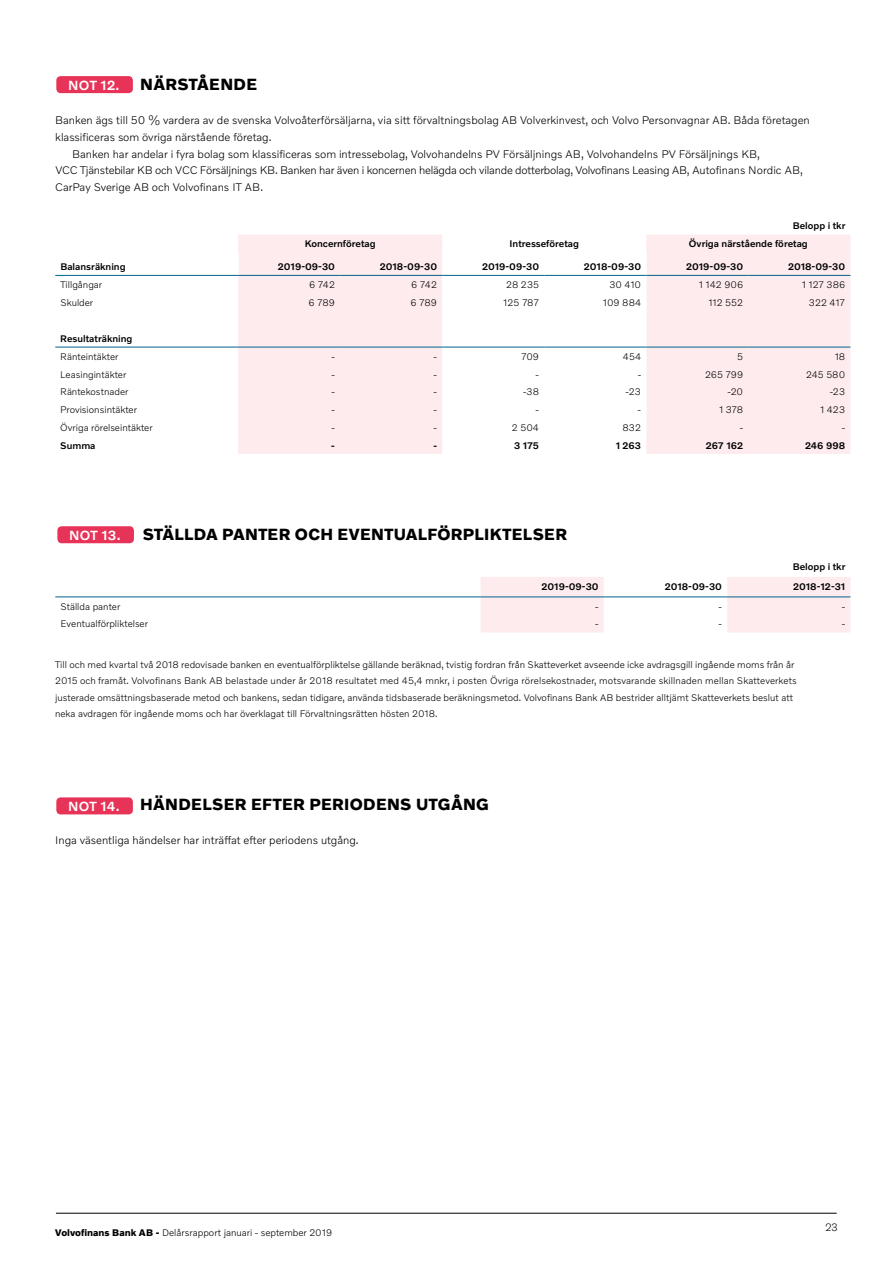
<style>
.page{position:relative;width:893px;height:1263px;background:#fff}
.page>*{position:absolute;margin:0;border:0;box-sizing:border-box;transform-origin:0 0}
.t1{font:700 16.5px "Volvo Novum";letter-spacing:.02em;color:#000}
.t2{font:500 13.5px "Volvo Novum";letter-spacing:.02em;color:#fff}
.t3{font:300 11.25px "Volvo Novum";color:#000}
.t4{font:300 11.25px "Volvo Novum";letter-spacing:-.02em;color:#000}
.t5{font:300 10.5px "Volvo Sans Pro";color:#000}
.t6{font:300 9.75px/16.5px "Volvo Novum";color:#000}
.t7{font:500 9.75px "Volvo Novum";color:#000}
.s1{font-weight:700}
</style>
<div class="page">
<hr style="left:56px;top:1213px;width:781px;height:1px;background:#000">
<svg style="left:238px;top:235px;width:612px;height:219px;background:#fcecef"></svg>
<svg style="left:238px;top:253px;width:1px;height:22px"></svg>
<svg style="left:442px;top:253px;width:205px;height:183px"></svg>
<hr style="left:55px;top:347px;width:183px;height:1px;background:#00648b">
<hr style="left:238px;top:347px;width:102px;height:1px;background:#00648b">
<hr style="left:340px;top:347px;width:102px;height:1px;background:#00648b">
<hr style="left:442px;top:347px;width:102px;height:1px;background:#00648b">
<hr style="left:544px;top:347px;width:102px;height:1px;background:#00648b">
<hr style="left:646px;top:347px;width:102px;height:1px;background:#00648b">
<hr style="left:748px;top:347px;width:102px;height:1px;background:#00648b">
<hr style="left:55px;top:275px;width:183px;height:1px;background:#00648b">
<hr style="left:238px;top:275px;width:102px;height:1px;background:#00648b">
<hr style="left:340px;top:275px;width:102px;height:1px;background:#00648b">
<hr style="left:442px;top:275px;width:102px;height:1px;background:#00648b">
<hr style="left:544px;top:275px;width:102px;height:1px;background:#00648b">
<hr style="left:646px;top:275px;width:102px;height:1px;background:#00648b">
<hr style="left:748px;top:275px;width:102px;height:1px;background:#00648b">
<svg style="left:480px;top:577px;width:370px;height:55px"></svg>
<hr style="left:55px;top:597px;width:425px;height:1px;background:#00648b">
<hr style="left:480px;top:597px;width:124px;height:1px;background:#00648b">
<hr style="left:604px;top:597px;width:123px;height:1px;background:#00648b">
<hr style="left:727px;top:597px;width:123px;height:1px;background:#00648b">
<div style="left:56px;top:76px;width:77px;height:17px;background:#e83359;border-radius:4px"></div>
<div style="left:57px;top:526px;width:77px;height:17px;background:#e83359;border-radius:4px"></div>
<div style="left:56px;top:797px;width:77px;height:17px;background:#e83359;border-radius:4px"></div>
<h1 class="t1" style="left:140px;top:74px;width:118px">NÄRSTÅENDE</h1>
<p class="t3" style="left:55px;top:113px;width:756px">Banken ägs till 50 % vardera av de svenska Volvoåterförsäljarna, via sitt förvaltningsbolag AB Volverkinvest, och Volvo Personvagnar AB. Båda företagen</p>
<p class="t3" style="left:55px;top:130px;width:218px">klassificeras som övriga närstående företag.</p>
<p class="t3" style="left:72px;top:146px;width:689px">Banken har andelar i fyra bolag som klassificeras som intressebolag, Volvohandelns PV Försäljnings AB, Volvohandelns PV Försäljnings KB,</p>
<p class="t4" style="left:55px;top:163px;width:749px">VCC Tjänstebilar KB och VCC Försäljnings KB. Banken har även i koncernen helägda och vilande dotterbolag, Volvofinans Leasing AB, Autofinans Nordic AB,</p>
<p class="t3" style="left:55px;top:180px;width:209px">CarPay Sverige AB och Volvofinans IT AB.</p>
<h2 class="t2" style="left:68px;top:77px;width:53px">NOT 12.</h2>
<p class="t7" style="left:793px;top:219px;width:54px">Belopp i tkr</p>
<p class="t7" style="left:305px;top:238px;width:72px">Koncernföretag</p>
<p class="t7" style="left:510px;top:238px;width:71px">Intresseföretag</p>
<p class="t7" style="left:689px;top:238px;width:120px">Övriga närstående företag</p>
<p class="t7" style="left:60px;top:261px;width:67px">Balansräkning</p>
<p class="t7" style="left:278px;top:261px;width:59px">2019-09-30</p>
<p class="t7" style="left:380px;top:261px;width:59px">2018-09-30</p>
<p class="t7" style="left:482px;top:261px;width:59px">2019-09-30</p>
<p class="t7" style="left:584px;top:261px;width:59px">2018-09-30</p>
<p class="t7" style="left:686px;top:261px;width:59px">2019-09-30</p>
<p class="t7" style="left:788px;top:261px;width:59px">2018-09-30</p>
<p class="t6" style="left:60px;top:276px;width:43px">Tillgångar</p>
<p class="t6" style="left:309px;top:276px;width:27px">6 742</p>
<p class="t6" style="left:411px;top:276px;width:27px">6 742</p>
<p class="t6" style="left:506px;top:276px;width:35px">28 235</p>
<p class="t6" style="left:609px;top:276px;width:33px">30 410</p>
<p class="t6" style="left:699px;top:276px;width:46px">1 142 906</p>
<p class="t6" style="left:802px;top:276px;width:45px">1 127 386</p>
<p class="t6" style="left:60px;top:294px;width:34px">Skulder</p>
<p class="t6" style="left:309px;top:294px;width:28px">6 789</p>
<p class="t6" style="left:411px;top:294px;width:28px">6 789</p>
<p class="t6" style="left:503px;top:294px;width:37px">125 787</p>
<p class="t6" style="left:603px;top:294px;width:40px">109 884</p>
<p class="t6" style="left:708px;top:294px;width:36px">112 552</p>
<p class="t6" style="left:809px;top:294px;width:38px">322 417</p>
<p class="t7" style="left:60px;top:332px;width:74px">Resultaträkning</p>
<p class="t6" style="left:60px;top:348px;width:60px">Ränteintäkter</p>
<p class="t6" style="left:332px;top:348px;width:5px">-</p>
<p class="t6" style="left:434px;top:348px;width:5px">-</p>
<p class="t6" style="left:521px;top:348px;width:20px">709</p>
<p class="t6" style="left:623px;top:348px;width:20px">454</p>
<p class="t6" style="left:737px;top:348px;width:7px">5</p>
<p class="t6" style="left:835px;top:348px;width:12px">18</p>
<p class="t6" style="left:60px;top:366px;width:67px">Leasingintäkter</p>
<p class="t6" style="left:331px;top:366px;width:5px">-</p>
<p class="t6" style="left:434px;top:366px;width:5px">-</p>
<p class="t6" style="left:536px;top:366px;width:5px">-</p>
<p class="t6" style="left:638px;top:366px;width:5px">-</p>
<p class="t6" style="left:705px;top:366px;width:40px">265 799</p>
<p class="t6" style="left:806px;top:366px;width:41px">245 580</p>
<p class="t6" style="left:60px;top:383px;width:70px">Räntekostnader</p>
<p class="t6" style="left:331px;top:383px;width:5px">-</p>
<p class="t6" style="left:434px;top:383px;width:5px">-</p>
<p class="t6" style="left:523px;top:383px;width:18px">-38</p>
<p class="t6" style="left:626px;top:383px;width:17px">-23</p>
<p class="t6" style="left:727px;top:383px;width:17px">-20</p>
<p class="t6" style="left:830px;top:383px;width:17px">-23</p>
<p class="t6" style="left:60px;top:401px;width:78px">Provisionsintäkter</p>
<p class="t6" style="left:331px;top:401px;width:5px">-</p>
<p class="t6" style="left:433px;top:401px;width:5px">-</p>
<p class="t6" style="left:536px;top:401px;width:5px">-</p>
<p class="t6" style="left:638px;top:401px;width:5px">-</p>
<p class="t6" style="left:719px;top:401px;width:26px">1 378</p>
<p class="t6" style="left:820px;top:401px;width:27px">1 423</p>
<p class="t6" style="left:60px;top:419px;width:94px">Övriga rörelseintäkter</p>
<p class="t6" style="left:331px;top:419px;width:5px">-</p>
<p class="t6" style="left:433px;top:419px;width:5px">-</p>
<p class="t6" style="left:512px;top:419px;width:29px">2 504</p>
<p class="t6" style="left:622px;top:419px;width:20px">832</p>
<p class="t6" style="left:740px;top:419px;width:5px">-</p>
<p class="t6" style="left:842px;top:419px;width:5px">-</p>
<p class="t7" style="left:60px;top:439px;width:37px">Summa</p>
<p class="t7" style="left:331px;top:439px;width:5px">-</p>
<p class="t7" style="left:433px;top:439px;width:5px">-</p>
<p class="t7" style="left:514px;top:439px;width:26px">3 175</p>
<p class="t7" style="left:616px;top:439px;width:27px">1 263</p>
<p class="t7" style="left:706px;top:439px;width:39px">267 162</p>
<p class="t7" style="left:805px;top:439px;width:42px">246 998</p>
<h2 class="t2" style="left:69px;top:527px;width:53px">NOT 13.</h2>
<h1 class="t1" style="left:143px;top:524px;width:426px">STÄLLDA PANTER OCH EVENTUALFÖRPLIKTELSER</h1>
<p class="t7" style="left:793px;top:560px;width:54px">Belopp i tkr</p>
<p class="t7" style="left:542px;top:580px;width:59px">2019-09-30</p>
<p class="t7" style="left:665px;top:580px;width:59px">2018-09-30</p>
<p class="t7" style="left:793px;top:580px;width:54px">2018-12-31</p>
<p class="t6" style="left:60px;top:598px;width:61px">Ställda panter</p>
<p class="t6" style="left:595px;top:598px;width:5px">-</p>
<p class="t6" style="left:718px;top:598px;width:5px">-</p>
<p class="t6" style="left:842px;top:598px;width:5px">-</p>
<p class="t6" style="left:60px;top:615px;width:89px">Eventualförpliktelser</p>
<p class="t6" style="left:595px;top:615px;width:5px">-</p>
<p class="t6" style="left:718px;top:615px;width:5px">-</p>
<p class="t6" style="left:842px;top:615px;width:5px">-</p>
<p class="t6" style="left:55px;top:656px;width:743px">Till och med kvartal två 2018 redovisade banken en eventualförpliktelse gällande beräknad, tvistig fordran från Skatteverket avseende icke avdragsgill ingående moms från år 2015 och framåt. Volvofinans Bank AB belastade under år 2018 resultatet med 45,4 mnkr, i posten Övriga rörelsekostnader, motsvarande skillnaden mellan Skatteverkets justerade omsättningsbaserade metod och bankens, sedan tidigare, använda tidsbaserade beräkningsmetod. Volvofinans Bank AB bestrider alltjämt Skatteverkets beslut att neka avdragen för ingående moms och har överklagat till Förvaltningsrätten hösten 2018.</p>
<h1 class="t1" style="left:140px;top:794px;width:350px">HÄNDELSER EFTER PERIODENS UTGÅNG</h1>
<p class="t3" style="left:55px;top:833px;width:305px">Inga väsentliga händelser har inträffat efter periodens utgång.</p>
<h2 class="t2" style="left:68px;top:798px;width:53px">NOT 14.</h2>
<p class="t6" style="left:55px;top:1224px;width:278px"><span class="s1">Volvofinans Bank AB -</span> Delårsrapport januari - september 2019</p>
<p class="t5" style="left:825px;top:1221px;width:14px">23</p>
</div>
